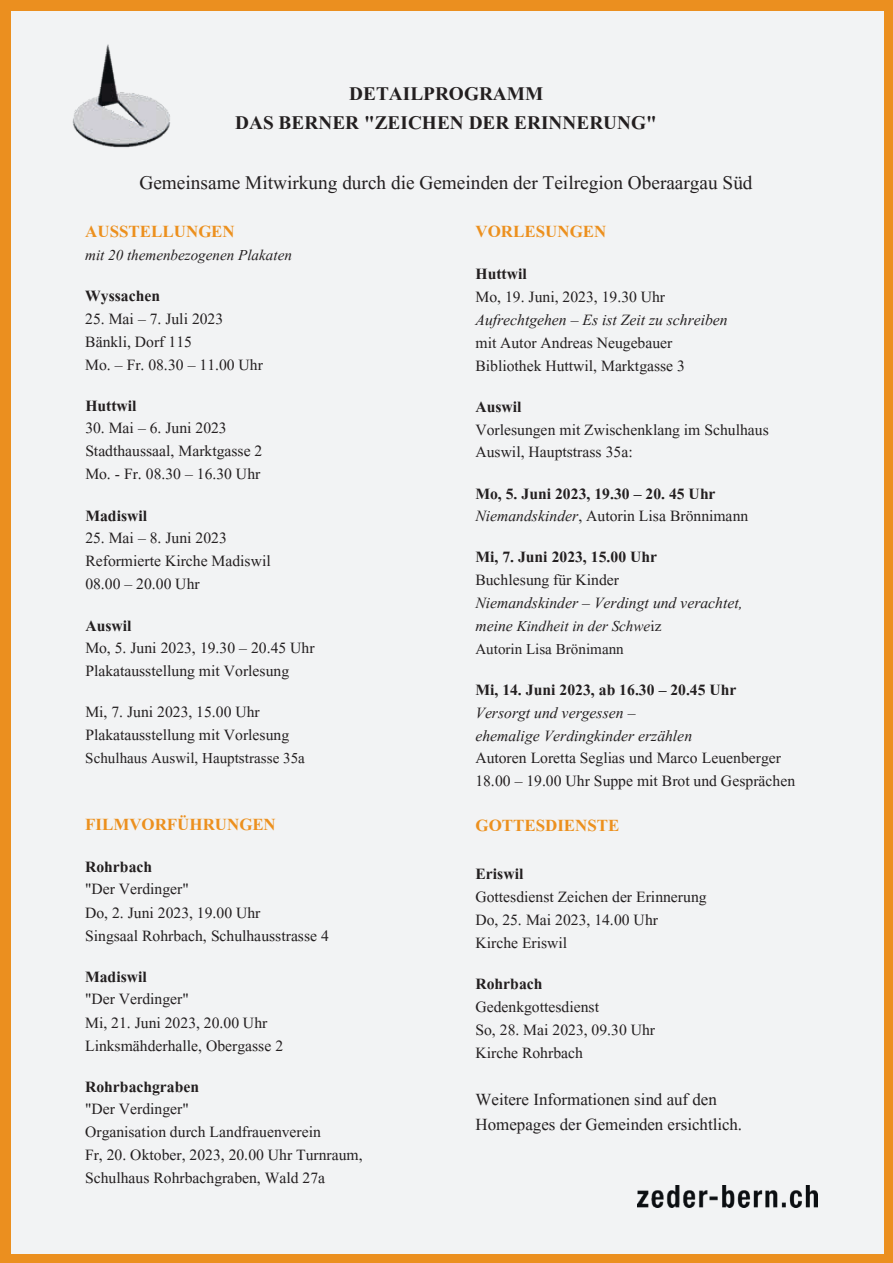
<style>
.page{position:relative;width:893px;height:1263px;background:#eb8f1f}
.page>*{position:absolute;margin:0;border:0;box-sizing:border-box;transform-origin:0 0}
.t1{font:24px "Aparajita";color:#231f20}
.t2{font:700 24px/28.5px "Aparajita";color:#231f20;text-align:center}
.t3{font:21px/24.9px "Aparajita";color:#231f20}
.t4{font:700 21px "Aparajita";color:#ec901e}
.t5{font:19.5px/23.1px "Aparajita";color:#231f20}
.t6{font:700 19.5px/22.6px "Aparajita";color:#231f20}
.t7{font:italic 19.5px/23px "Aparajita";color:#231f20}
.t8{font:18.75px/22.4px "Aparajita";color:#231f20}
.t9{font:italic 18.75px "Aparajita";color:#231f20}
.s1{font-weight:400;font-style:italic}
.s2{font-weight:400}
.s3{font-style:italic;font-size:19.5px}
.s4{font-style:italic}
</style>
<div class="page">
<div style="left:11px;top:11px;width:873px;height:1243px;background:#f2f3f4"></div>
<img style="left:72px;top:44px;width:98px;height:104px">
<img style="left:638px;top:1185px;width:179px;height:22px">
<p class="t2" style="left:235px;top:80px;width:423px">DETAILPROGRAMM<br>DAS BERNER "ZEICHEN DER ERINNERUNG"</p>
<p class="t1" style="left:140px;top:168px;width:615px">Gemeinsame Mitwirkung durch die Gemeinden der Teilregion Oberaargau Süd</p>
<p class="t4" style="left:475px;top:219px;width:133px">VORLESUNGEN</p>
<p class="t6" style="left:475px;top:263px;width:53px">Huttwil</p>
<p class="t5" style="left:475px;top:286px;width:191px">Mo, 19. Juni, 2023, 19.30 Uhr</p>
<p class="t7" style="left:475px;top:309px;width:254px">Aufrechtgehen – Es ist Zeit zu schreiben</p>
<p class="t5" style="left:475px;top:332px;width:211px">mit Autor Andreas Neugebauer<br>Bibliothek Huttwil, Marktgasse 3</p>
<p class="t6" style="left:475px;top:396px;width:48px">Auswil</p>
<p class="t5" style="left:475px;top:419px;width:295px">Vorlesungen mit Zwischenklang im Schulhaus<br>Auswil, Hauptstrass 35a:</p>
<p class="t6" style="left:475px;top:483px;width:274px">Mo, 5. Juni 2023, 19.30 – 20. 45 Uhr<br><span class="s1">Niemandskinder</span><span class="s2">, Autorin Lisa Brönnimann</span></p>
<p class="t6" style="left:475px;top:546px;width:183px">Mi, 7. Juni 2023, 15.00 Uhr</p>
<p class="t5" style="left:475px;top:569px;width:145px">Buchlesung für Kinder</p>
<p class="t7" style="left:475px;top:592px;width:269px">Niemandskinder – Verdingt und verachtet,</p>
<p class="t8" style="left:475px;top:616px;width:187px"><span class="s3">meine</span> <span class="s4">Kindheit in der Schwe</span>iz<br>Autorin Lisa Brönimann</p>
<p class="t6" style="left:475px;top:678px;width:262px">Mi, 14. Juni 2023, ab 16.30 – 20.45 Uhr</p>
<p class="t7" style="left:475px;top:701px;width:218px">Versorgt und vergessen – ehemalige Verdingkinder erzählen</p>
<p class="t5" style="left:475px;top:747px;width:321px">Autoren Loretta Seglias und Marco Leuenberger<br>18.00 – 19.00 Uhr Suppe mit Brot und Gesprächen</p>
<p class="t4" style="left:475px;top:812px;width:145px">GOTTESDIENSTE</p>
<p class="t6" style="left:475px;top:863px;width:49px">Eriswil</p>
<p class="t5" style="left:475px;top:886px;width:233px">Gottesdienst Zeichen der Erinnerung<br>Do, 25. Mai 2023, 14.00 Uhr<br>Kirche Eriswil</p>
<p class="t6" style="left:475px;top:973px;width:68px">Rohrbach</p>
<p class="t5" style="left:475px;top:996px;width:181px">Gedenkgottesdienst<br>So, 28. Mai 2023, 09.30 Uhr<br>Kirche Rohrbach</p>
<p class="t3" style="left:475px;top:1088px;width:268px">Weitere Informationen sind auf den<br>Homepages der Gemeinden ersichtlich.</p>
<p class="t4" style="left:85px;top:218px;width:151px">AUSSTELLUNGEN</p>
<p class="t9" style="left:85px;top:244px;width:208px">mit 20 themenbezogenen Plakaten</p>
<p class="t6" style="left:85px;top:285px;width:76px">Wyssachen</p>
<p class="t5" style="left:85px;top:307px;width:179px">25. Mai – 7. Juli 2023<br>Bänkli, Dorf 115<br>Mo. – Fr. 08.30 – 11.00 Uhr</p>
<p class="t6" style="left:85px;top:395px;width:53px">Huttwil</p>
<p class="t5" style="left:85px;top:417px;width:179px">30. Mai – 6. Juni 2023<br>Stadthaussaal, Marktgasse 2<br>Mo. - Fr. 08.30 – 16.30 Uhr</p>
<p class="t6" style="left:85px;top:505px;width:63px">Madiswil</p>
<p class="t5" style="left:85px;top:527px;width:187px">25. Mai – 8. Juni 2023<br>Reformierte Kirche Madiswil<br>08.00 – 20.00 Uhr</p>
<p class="t6" style="left:85px;top:614px;width:48px">Auswil</p>
<p class="t5" style="left:85px;top:637px;width:231px">Mo, 5. Juni 2023, 19.30 – 20.45 Uhr<br>Plakatausstellung mit Vorlesung</p>
<p class="t5" style="left:85px;top:701px;width:205px">Mi, 7. Juni 2023, 15.00 Uhr<br>Plakatausstellung mit Vorlesung</p>
<p class="t8" style="left:85px;top:747px;width:221px">Schulhaus Auswil, Hauptstrasse 35a</p>
<p class="t4" style="left:85px;top:812px;width:192px">FILMVORFÜHRUNGEN</p>
<p class="t6" style="left:85px;top:856px;width:68px">Rohrbach</p>
<p class="t5" style="left:85px;top:878px;width:245px">"Der Verdinger"<br>Do, 2. Juni 2023, 19.00 Uhr<br>Singsaal Rohrbach, Schulhausstrasse 4</p>
<p class="t6" style="left:85px;top:966px;width:63px">Madiswil</p>
<p class="t5" style="left:85px;top:988px;width:200px">"Der Verdinger"<br>Mi, 21. Juni 2023, 20.00 Uhr<br>Linksmähderhalle, Obergasse 2</p>
<p class="t6" style="left:85px;top:1075px;width:116px">Rohrbachgraben</p>
<p class="t5" style="left:85px;top:1098px;width:279px">"Der Verdinger"<br>Organisation durch Landfrauenverein<br>Fr, 20. Oktober, 2023, 20.00 Uhr Turnraum, Schulhaus Rohrbachgraben, Wald 27a</p>
</div>
